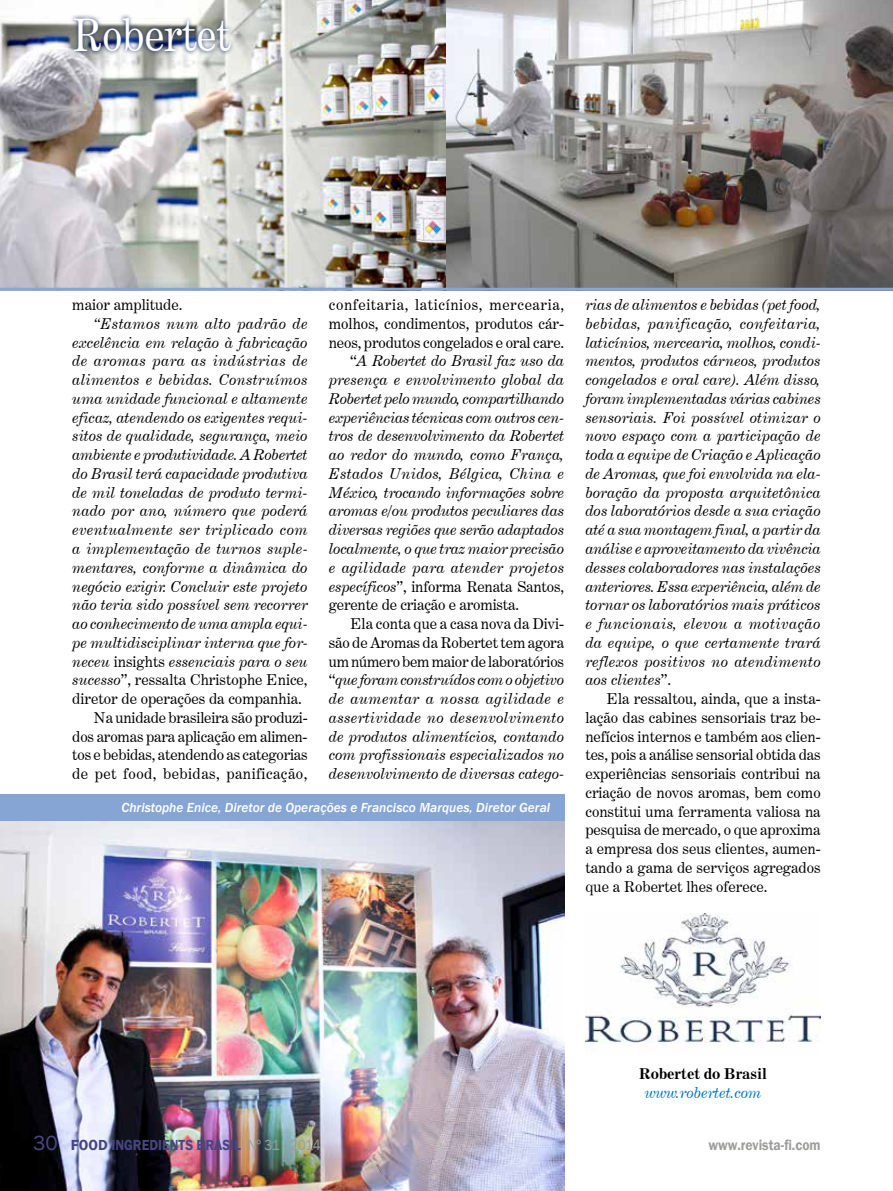
<style>
.page{position:relative;width:893px;height:1191px;background:#fff}
.page>*{position:absolute;margin:0;border:0;box-sizing:border-box;transform-origin:0 0}
.t1{font:45px "Century Expanded BT";color:#fff;scale:.9 1}
.t2{font:italic 15px/18.8px "Century Expanded BT";color:#000;text-align:justify}
.t3{font:15px/18.8px "Century Expanded BT";color:#000;text-align:justify}
.t4{font:italic 15px "Century Expanded BT";letter-spacing:.025em;color:#000}
.t5{font:italic 15px "Century Expanded BT";letter-spacing:.02em;color:#000}
.t6{font:italic 15px "Century Expanded BT";letter-spacing:.03em;color:#000}
.t7{font:15px "Century Expanded BT";letter-spacing:.04em;color:#000}
.t8{font:italic 15px "Century Expanded BT";letter-spacing:-.02em;color:#000}
.t9{font:600 15px "Franklin Gothic";color:#484682}
.t10{font:15px "Century Expanded BT";letter-spacing:.03em;color:#000}
.t11{font:600 15px "Franklin Gothic";color:#9d9d9c;scale:.9 1}
.t12{font:700 15px "Century Expanded BT";color:#000}
.t13{font:italic 15px "Century Expanded BT";color:#0070c0}
.t14{font:italic 500 13.5px "Franklin Gothic";color:#fff}
.s1{font-style:normal}
.s2{font-style:italic}
.s3{font-weight:400;font-size:21px}
.s4{font-weight:400;color:#9d9d9c}
</style>
<div class="page">
<img style="left:0;top:0;width:893px;height:288px">
<img style="left:0;top:821px;width:564px;height:370px">
<div style="left:0;top:794px;width:564px;height:27px;background:#86a5d4"></div>
<img style="left:585px;top:913px;width:236px;height:138px">
<hr style="left:0;top:288px;width:893px;height:3px;background:#86a5d4">
<img style="left:70px;top:13px;width:166px;height:44px">
<h1 class="t1" style="left:72px;top:8px;width:178px">Robertet</h1>
<p class="t3" style="left:72px;top:295px;width:112px">maior amplitude.</p>
<p class="t4" style="left:94px;top:314px;width:216px">“Estamos num alto padrão de</p>
<p class="t2" style="left:72px;top:333px;width:237px">excelência em relação à fabricação</p>
<p class="t6" style="left:72px;top:352px;width:237px">de aromas para as indústrias de</p>
<p class="t2" style="left:72px;top:370px;width:237px">alimentos e bebidas. Construímos</p>
<p class="t2" style="left:72px;top:389px;width:237px">uma unidade funcional e altamente</p>
<p class="t2" style="left:72px;top:408px;width:237px">eficaz, atendendo os exigentes requi-</p>
<p class="t2" style="left:72px;top:426px;width:237px">sitos de qualidade, segurança, meio</p>
<p class="t2" style="left:72px;top:445px;width:237px">ambiente e produtividade. A Robertet</p>
<p class="t2" style="left:72px;top:464px;width:237px">do Brasil terá capacidade produtiva</p>
<p class="t2" style="left:72px;top:483px;width:237px">de mil toneladas de produto termi-</p>
<p class="t2" style="left:72px;top:501px;width:237px">nado por ano, número que poderá</p>
<p class="t4" style="left:72px;top:521px;width:237px">eventualmente ser triplicado com</p>
<p class="t2" style="left:72px;top:539px;width:237px">a implementação de turnos suple-</p>
<p class="t2" style="left:72px;top:558px;width:237px">mentares, conforme a dinâmica do</p>
<p class="t2" style="left:72px;top:576px;width:237px">negócio exigir. Concluir este projeto</p>
<p class="t2" style="left:72px;top:595px;width:237px">não teria sido possível sem recorrer</p>
<p class="t2" style="left:72px;top:614px;width:237px">ao conhecimento de uma ampla equi-</p>
<p class="t2" style="left:72px;top:633px;width:237px">pe multidisciplinar interna que for-</p>
<p class="t2" style="left:72px;top:651px;width:237px">neceu <span class="s1">insights</span> essenciais para o seu</p>
<p class="t3" style="left:72px;top:670px;width:237px"><span class="s2">sucesso</span>”, ressalta Christophe Enice,</p>
<p class="t3" style="left:72px;top:689px;width:231px">diretor de operações da companhia.</p>
<p class="t3" style="left:94px;top:708px;width:216px">Na unidade brasileira são produzi-</p>
<p class="t3" style="left:72px;top:726px;width:237px">dos aromas para aplicação em alimen-</p>
<p class="t3" style="left:72px;top:745px;width:237px">tos e bebidas, atendendo as categorias</p>
<p class="t10" style="left:72px;top:764px;width:237px">de pet food, bebidas, panificação,</p>
<p class="t7" style="left:329px;top:296px;width:237px">confeitaria, laticínios, mercearia,</p>
<p class="t3" style="left:329px;top:314px;width:237px">molhos, condimentos, produtos cár-</p>
<p class="t3" style="left:329px;top:333px;width:237px">neos, produtos congelados e oral care.</p>
<p class="t2" style="left:350px;top:351px;width:216px"><span class="s1">“</span>A Robertet do Brasil faz uso da</p>
<p class="t2" style="left:329px;top:370px;width:237px">presença e envolvimento global da</p>
<p class="t8" style="left:329px;top:389px;width:237px">Robertet pelo mundo, compartilhando</p>
<p class="t2" style="left:329px;top:408px;width:237px">experiências técnicas com outros cen-</p>
<p class="t2" style="left:329px;top:426px;width:237px">tros de desenvolvimento da Robertet</p>
<p class="t2" style="left:329px;top:445px;width:237px">ao redor do mundo, como França,</p>
<p class="t5" style="left:329px;top:464px;width:237px">Estados Unidos, Bélgica, China e</p>
<p class="t2" style="left:329px;top:483px;width:237px">México, trocando informações sobre</p>
<p class="t2" style="left:329px;top:501px;width:237px">aromas e/ou produtos peculiares das</p>
<p class="t2" style="left:329px;top:520px;width:237px">diversas regiões que serão adaptados</p>
<p class="t2" style="left:329px;top:539px;width:237px">localmente, o que traz maior precisão</p>
<p class="t4" style="left:329px;top:558px;width:237px">e agilidade para atender projetos</p>
<p class="t3" style="left:329px;top:576px;width:237px"><span class="s2">específicos</span>”, informa Renata Santos,</p>
<p class="t3" style="left:329px;top:595px;width:192px">gerente de criação e aromista.</p>
<p class="t3" style="left:350px;top:614px;width:215px">Ela conta que a casa nova da Divi-</p>
<p class="t3" style="left:329px;top:633px;width:237px">são de Aromas da Robertet tem agora</p>
<p class="t3" style="left:329px;top:651px;width:237px">um número bem maior de laboratórios</p>
<p class="t2" style="left:329px;top:670px;width:237px"><span class="s1">“</span>que foram construídos com o objetivo</p>
<p class="t6" style="left:329px;top:689px;width:237px">de aumentar a nossa agilidade e</p>
<p class="t5" style="left:329px;top:708px;width:237px">assertividade no desenvolvimento</p>
<p class="t2" style="left:329px;top:726px;width:237px">de produtos alimentícios, contando</p>
<p class="t2" style="left:329px;top:745px;width:237px">com profissionais especializados no</p>
<p class="t2" style="left:329px;top:764px;width:237px">desenvolvimento de diversas catego-</p>
<p class="t14" style="left:121px;top:798px;width:430px">Christophe Enice, Diretor de Operações e Francisco Marques, Diretor Geral</p>
<p class="t2" style="left:585px;top:295px;width:237px">rias de alimentos e bebidas (pet food, bebidas, panificação, confeitaria, laticínios, mercearia, molhos, condi&shy;mentos, produtos cárneos, produtos congelados e oral care). Além disso, foram implementadas várias cabines sensoriais. Foi possível otimizar o novo espaço com a participação de toda a equipe de Criação e Aplicação de Aromas, que foi envolvida na ela&shy;boração da proposta arquitetônica dos laboratórios desde a sua criação até a sua montagem final, a partir da análise e aproveitamento da vivência desses colaboradores nas instalações anteriores. Essa experiência, além de tornar os laboratórios mais práticos e funcionais, elevou a motivação da equipe, o que certamente trará reflexos positivos no atendimento aos clientes<span class="s1">”.</span></p>
<p class="t3" style="left:585px;top:689px;width:237px;text-indent:21px">Ela ressaltou, ainda, que a insta&shy;lação das cabines sensoriais traz be&shy;nefícios internos e também aos clien&shy;tes, pois a análise sensorial obtida das experiências sensoriais contribui na criação de novos aromas, bem como constitui uma ferramenta valiosa na pesquisa de mercado, o que aproxima a empresa dos seus clientes, aumen&shy;tando a gama de serviços agregados que a Robertet lhes oferece.</p>
<p class="t12" style="left:639px;top:1064px;width:130px">Robertet do Brasil</p>
<p class="t13" style="left:645px;top:1083px;width:118px">www.robertet.com</p>
<p class="t9" style="left:33px;top:1135px;width:289px"><span class="s3">30</span> FOOD INGREDIENTS BRASIL <span class="s4">Nº 31 - 2014</span></p>
<p class="t11" style="left:708px;top:1135px;width:126px">www.revista-fi.com</p>
</div>
